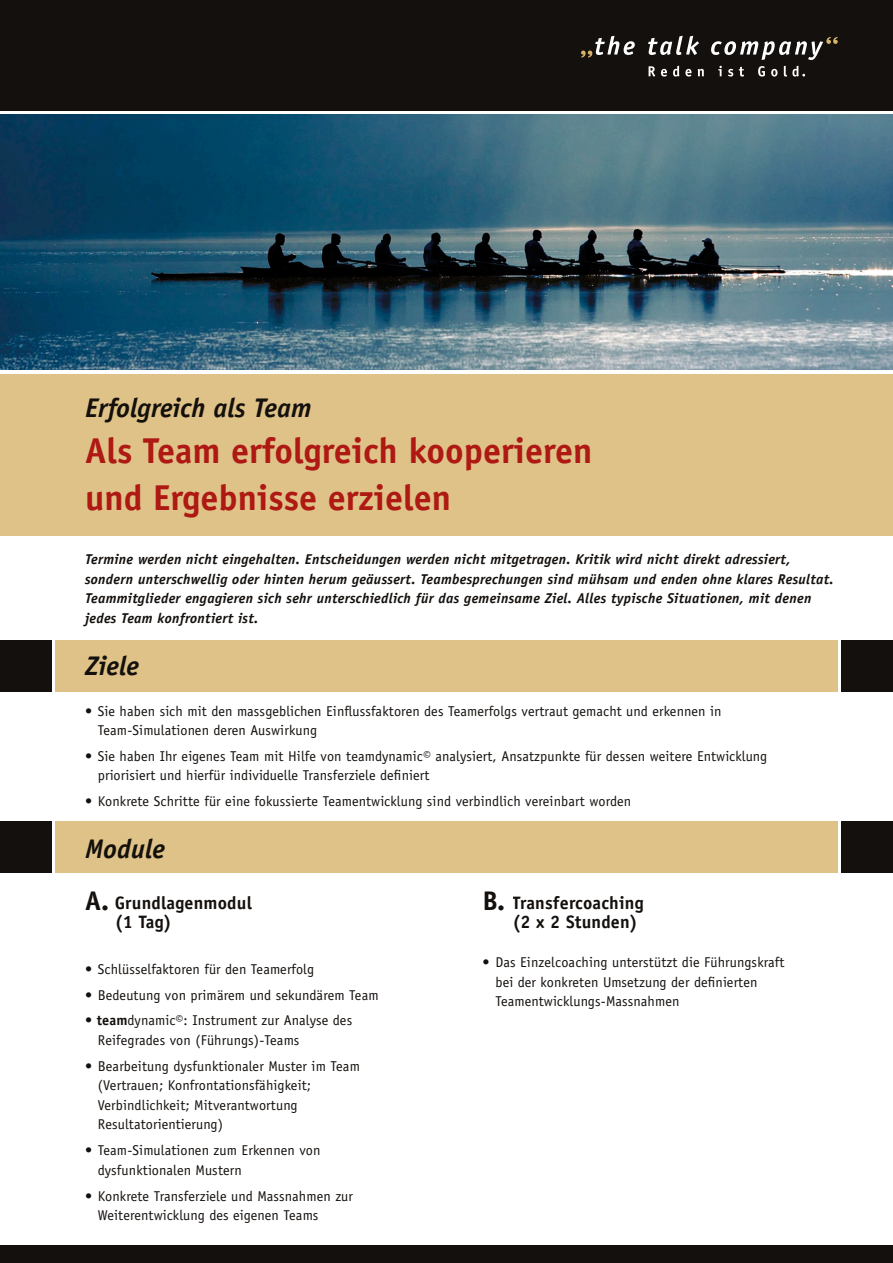
<style>
.page{position:relative;width:893px;height:1263px;background:#fff}
.page>*{position:absolute;margin:0;border:0;box-sizing:border-box;transform-origin:0 0}
.t1{font:700 36px/46.5px "Officina Sans";color:#ae1913}
._01_head{font:italic 700 27px "Officina Sans";color:#14100d}
._01_head-2{font:700 27px "Officina Sans";color:#14100d}
._04_module{font:700 18px "Officina Sans";letter-spacing:.01em;color:#14100d}
._03_copy_einzug{font:14.25px/19.5px "Officina Sans";letter-spacing:.01em;color:#14100d}
._02_copy{font:italic 700 14.25px/19.5px "Officina Sans";letter-spacing:.02em;color:#14100d}
.s1{font-weight:700}
</style>
<div class="page">
<img style="left:0;top:115px;width:893px;height:255px">
<div style="left:0;top:374px;width:893px;height:162px;background:#dfc287"></div>
<div style="left:55px;top:640px;width:783px;height:51px;background:#dfc287"></div>
<div style="left:842px;top:640px;width:51px;height:51px;background:#14100d"></div>
<div style="left:0;top:640px;width:51px;height:51px;background:#14100d"></div>
<div style="left:55px;top:822px;width:783px;height:51px;background:#dfc287"></div>
<div style="left:842px;top:822px;width:51px;height:51px;background:#14100d"></div>
<div style="left:0;top:822px;width:51px;height:51px;background:#14100d"></div>
<div style="left:0;top:1246px;width:893px;height:17px;background:#14100d"></div>
<div style="left:0;top:0;width:893px;height:111px;background:#14100d"></div>
<svg style="left:581px;top:36px;width:54px;height:22px"></svg>
<svg style="left:648px;top:36px;width:51px;height:19px"></svg>
<svg style="left:711px;top:37px;width:127px;height:23px"></svg>
<svg style="left:649px;top:66px;width:6px;height:11px"></svg>
<svg style="left:661px;top:69px;width:6px;height:8px"></svg>
<svg style="left:673px;top:66px;width:6px;height:11px"></svg>
<svg style="left:685px;top:69px;width:7px;height:8px"></svg>
<svg style="left:698px;top:69px;width:6px;height:7px"></svg>
<svg style="left:718px;top:66px;width:4px;height:10px"></svg>
<svg style="left:728px;top:69px;width:5px;height:8px"></svg>
<svg style="left:739px;top:67px;width:5px;height:10px"></svg>
<svg style="left:758px;top:66px;width:7px;height:11px"></svg>
<svg style="left:771px;top:69px;width:6px;height:8px"></svg>
<svg style="left:784px;top:66px;width:21px;height:11px"></svg>
<p class="_01_head" style="left:85px;top:391px;width:228px">Erfolgreich als Team</p>
<p class="t1" style="left:85px;top:427px;width:509px">Als Team erfolgreich kooperieren und Ergebnisse erzielen</p>
<p class="_02_copy" style="left:85px;top:549px;width:750px">Termine werden nicht eingehalten. Entscheidungen werden nicht mitgetragen. Kritik wird nicht direkt adressiert, sondern unterschwellig oder hinten herum geäussert. Teambesprechungen sind mühsam und enden ohne klares Resultat.<br>Teammitglieder engagieren sich sehr unterschiedlich für das gemeinsame Ziel. Alles typische Situationen, mit denen jedes Team konfrontiert ist.</p>
<p class="_01_head" style="left:85px;top:649px;width:55px">Ziele</p>
<p class="_03_copy_einzug" style="left:98px;top:701px;width:625px;text-indent:-13px">• Sie haben sich mit den massgeblichen Einflussfaktoren des Teamerfolgs vertraut gemacht und erkennen in<br>Team-Simulationen deren Auswirkung</p>
<p class="_03_copy_einzug" style="left:98px;top:746px;width:671px;text-indent:-13px">• Sie haben Ihr eigenes Team mit Hilfe von teamdynamic© analysiert, Ansatzpunkte für dessen weitere Entwicklung priorisiert und hierfür individuelle Transferziele definiert</p>
<p class="_03_copy_einzug" style="left:85px;top:792px;width:548px">• Konkrete Schritte für eine fokussierte Teamentwicklung sind verbindlich vereinbart worden</p>
<p class="_01_head" style="left:85px;top:833px;width:82px">Module</p>
<p class="_01_head-2" style="left:85px;top:884px;width:26px">A.</p>
<p class="_01_head-2" style="left:483px;top:884px;width:24px">B.</p>
<p class="_04_module" style="left:115px;top:891px;width:139px">Grundlagenmodul</p>
<p class="_04_module" style="left:115px;top:911px;width:59px">(1 Tag)</p>
<p class="_03_copy_einzug" style="left:85px;top:959px;width:231px">• Schlüsselfaktoren für den Teamerfolg</p>
<p class="_03_copy_einzug" style="left:85px;top:985px;width:295px">• Bedeutung von primärem und sekundärem Team</p>
<p class="_03_copy_einzug" style="left:98px;top:1011px;width:256px;text-indent:-13px">• <span class="s1">team</span>dynamic©: Instrument zur Analyse des<br>Reifegrades von (Führungs)-Teams</p>
<p class="_03_copy_einzug" style="left:98px;top:1056px;width:264px;text-indent:-13px">• Bearbeitung dysfunktionaler Muster im Team (Vertrauen; Konfrontationsfähigkeit; Verbindlichkeit; Mitverantwortung Resultatorientierung)</p>
<p class="_03_copy_einzug" style="left:98px;top:1141px;width:224px;text-indent:-13px">• Team-Simulationen zum Erkennen von dysfunktionalen Mustern</p>
<p class="_03_copy_einzug" style="left:98px;top:1186px;width:257px;text-indent:-13px">• Konkrete Transferziele und Massnahmen zur<br>Weiterentwicklung des eigenen Teams</p>
<p class="_04_module" style="left:512px;top:891px;width:133px">Transfercoaching</p>
<p class="_04_module" style="left:512px;top:911px;width:127px">(2 x 2 Stunden)</p>
<p class="_03_copy_einzug" style="left:495px;top:953px;width:291px;text-indent:-13px">• Das Einzelcoaching unterstützt die Führungskraft bei der konkreten Umsetzung der definierten<br>Teamentwicklungs-Massnahmen</p>
</div>
